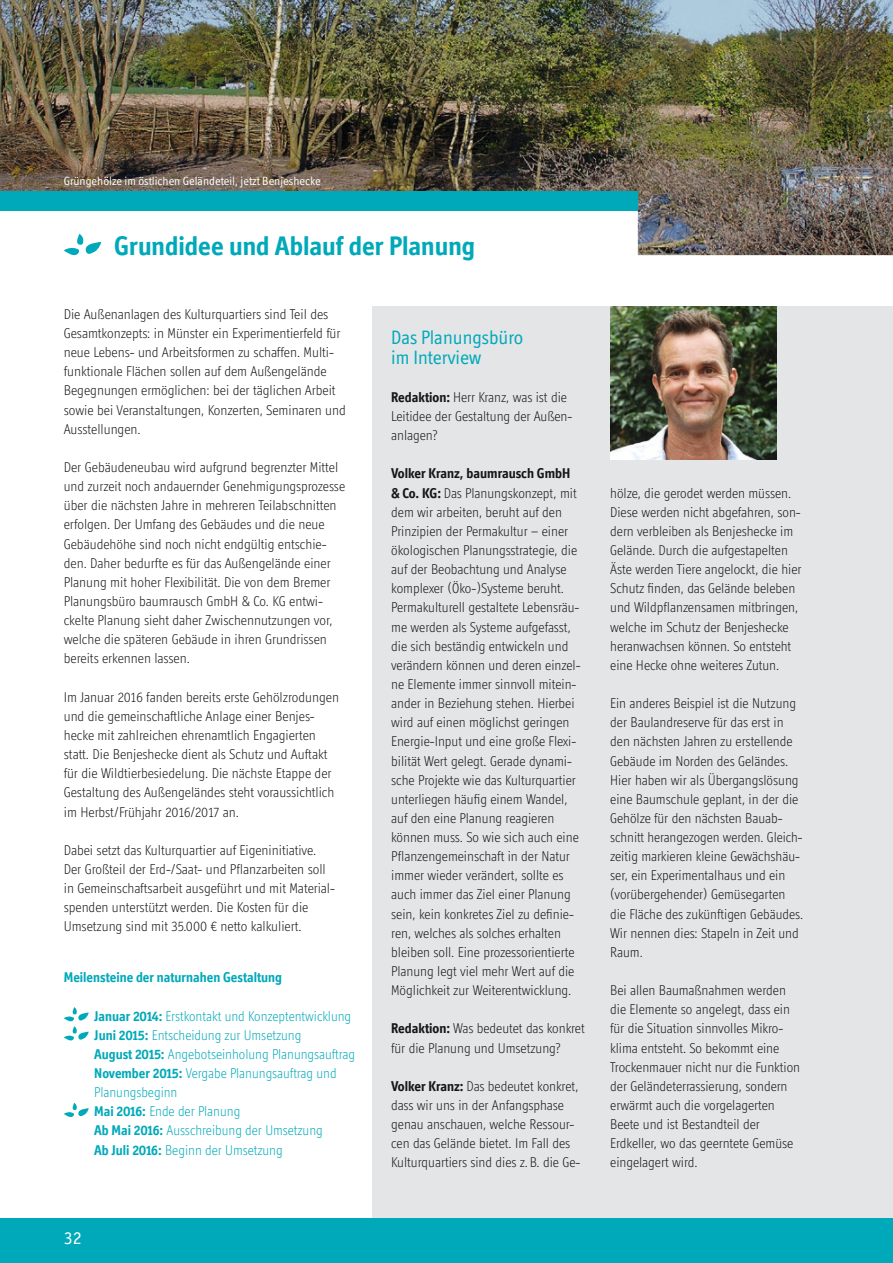
<style>
.page{position:relative;width:893px;height:1263px;background:#fff}
.page>*{position:absolute;margin:0;border:0;box-sizing:border-box;transform-origin:0 0}
.t1{font:700 27px "Officina Display ITC";color:#00a9b9}
.t2{font:19.5px/19.2px "Officina Display ITC";color:#00a9b9}
.t3{font:18px "Officina Sans LT";color:#fff}
._01_copy{font:300 14.25px/19.2px "Officina Display ITC";color:#151616}
.t4{font:300 14.25px/19.2px "Officina Display ITC";color:#00a9b9}
.t5{font:700 14.25px "Officina Display ITC";color:#00a9b9}
.t6{font:12px "Officina Display ITC";color:#fff}
.s1{font-weight:700}
</style>
<div class="page">
<div style="left:372px;top:306px;width:521px;height:912px;background:#e3e5e7"></div>
<div style="left:0;top:1218px;width:893px;height:45px;background:#00a9b9"></div>
<img style="left:0;top:0;width:893px;height:255px">
<svg style="left:64px;top:1007px;width:25px;height:34px"></svg>
<svg style="left:64px;top:1103px;width:25px;height:14px"></svg>
<svg style="left:64px;top:234px;width:37px;height:22px"></svg>
<div style="left:0;top:191px;width:638px;height:19px;background:#00a9b9"></div>
<img style="left:610px;top:306px;width:166px;height:153px">
<p class="t6" style="left:64px;top:174px;width:258px">Grüngehölze im östlichen Geländeteil, jetzt Benjeshecke</p>
<p class="t1" style="left:114px;top:230px;width:362px">Grundidee und Ablauf der Planung</p>
<p class="_01_copy" style="left:64px;top:304px;width:283px">Die Außenanlagen des Kulturquartiers sind Teil des Gesamtkonzepts: in Münster ein Experimentierfeld für neue Lebens- und Arbeitsformen zu schaffen. Multi&shy;funktionale Flächen sollen auf dem Außengelände Begegnungen ermöglichen: bei der täglichen Arbeit sowie bei Veranstaltungen, Konzerten, Seminaren und Ausstellungen.</p>
<p class="_01_copy" style="left:64px;top:457px;width:283px">Der Gebäudeneubau wird aufgrund begrenzter Mittel und zurzeit noch andauernder Genehmigungsprozesse über die nächsten Jahre in mehreren Teilabschnitten erfolgen. Der Umfang des Gebäudes und die neue Gebäudehöhe sind noch nicht endgültig entschie&shy;den. Daher bedurfte es für das Außengelände einer Planung mit hoher Flexibilität. Die von dem Bremer Planungsbüro baumrausch GmbH &amp; Co. KG entwi&shy;ckelte Planung sieht daher Zwischennutzungen vor, welche die späteren Gebäude in ihren Grundrissen bereits erkennen lassen.</p>
<p class="_01_copy" style="left:64px;top:687px;width:277px">Im Januar 2016 fanden bereits erste Gehölzrodungen und die gemeinschaftliche Anlage einer Benjes&shy;hecke mit zahlreichen ehrenamtlich Engagierten statt. Die Benjeshecke dient als Schutz und Auftakt für die Wildtierbesiedelung. Die nächste Etappe der Gestaltung des Außengeländes steht voraussichtlich im Herbst/Frühjahr 2016/2017 an.</p>
<p class="_01_copy" style="left:64px;top:840px;width:272px">Dabei setzt das Kulturquartier auf Eigeninitiative.<br>Der Großteil der Erd-/Saat- und Pflanzarbeiten soll in Gemeinschaftsarbeit ausgeführt und mit Material&shy;spenden unterstützt werden. Die Kosten für die Umsetzung sind mit 35.000 € netto kalkuliert.</p>
<p class="t5" style="left:64px;top:969px;width:220px">Meilensteine der naturnahen Gestaltung</p>
<p class="t4" style="left:94px;top:1006px;width:258px"><span class="s1">Januar 2014:</span> Erstkontakt und Konzeptentwicklung</p>
<p class="t4" style="left:94px;top:1025px;width:262px"><span class="s1">Juni 2015:</span> Entscheidung zur Umsetzung<br><span class="s1">August 2015:</span> Angebotseinholung Planungsauftrag <span class="s1">November 2015:</span> Vergabe Planungsauftrag und Planungsbeginn</p>
<p class="t4" style="left:94px;top:1102px;width:230px"><span class="s1">Mai 2016:</span> Ende der Planung<br><span class="s1">Ab Mai 2016:</span> Ausschreibung der Umsetzung<br><span class="s1">Ab Juli 2016:</span> Beginn der Umsetzung</p>
<p class="t3" style="left:64px;top:1227px;width:19px">32</p>
<p class="t2" style="left:391px;top:328px;width:134px">Das Planungsbüro im Interview</p>
<p class="_01_copy" style="left:391px;top:387px;width:183px"><span class="s1">Redaktion:</span> Herr Kranz, was ist die<br>Leitidee der Gestaltung der Außen&shy;anlagen?</p>
<p class="_01_copy" style="left:391px;top:464px;width:191px"><span class="s1">Volker Kranz, baumrausch GmbH &amp; Co. KG:</span> Das Planungskonzept, mit dem wir arbeiten, beruht auf den Prinzipien der Permakultur – einer ökologischen Planungsstrategie, die auf der Beobachtung und Analyse komplexer (Öko-)Systeme beruht.<br>Permakulturell gestaltete Lebensräu&shy;me werden als Systeme aufgefasst, die sich beständig entwickeln und verändern können und deren einzel&shy;ne Elemente immer sinnvoll mitein&shy;ander in Beziehung stehen. Hierbei wird auf einen möglichst geringen Energie-Input und eine große Flexi&shy;bilität Wert gelegt. Gerade dynami&shy;sche Projekte wie das Kulturquartier unterliegen häufig einem Wandel, auf den eine Planung reagieren können muss. So wie sich auch eine Pflanzengemeinschaft in der Natur immer wieder verändert, sollte es auch immer das Ziel einer Planung sein, kein konkretes Ziel zu definie&shy;ren, welches als solches erhalten bleiben soll. Eine prozessorientierte Planung legt viel mehr Wert auf die Möglichkeit zur Weiterentwicklung.</p>
<p class="_01_copy" style="left:391px;top:1019px;width:195px"><span class="s1">Redaktion:</span> Was bedeutet das konkret für die Planung und Umsetzung?</p>
<p class="_01_copy" style="left:391px;top:1076px;width:191px"><span class="s1">Volker Kranz:</span> Das bedeutet konkret, dass wir uns in der Anfangsphase genau anschauen, welche Ressour&shy;cen das Gelände bietet. Im Fall des Kulturquartiers sind dies z.B. die Ge-</p>
<p class="_01_copy" style="left:610px;top:483px;width:193px">hölze, die gerodet werden müssen.<br>Diese werden nicht abgefahren, son&shy;dern verbleiben als Benjeshecke im Gelände. Durch die aufgestapelten Äste werden Tiere angelockt, die hier Schutz finden, das Gelände beleben und Wildpflanzensamen mitbringen, welche im Schutz der Benjeshecke heranwachsen können. So entsteht eine Hecke ohne weiteres Zutun.</p>
<p class="_01_copy" style="left:610px;top:693px;width:194px">Ein anderes Beispiel ist die Nutzung der Baulandreserve für das erst in den nächsten Jahren zu erstellende Gebäude im Norden des Geländes.<br>Hier haben wir als Übergangslösung eine Baumschule geplant, in der die Gehölze für den nächsten Bauab&shy;schnitt herangezogen werden. Gleich&shy;zeitig markieren kleine Gewächshäu&shy;ser, ein Experimentalhaus und ein (vorübergehender) Gemüsegarten die Fläche des zukünftigen Gebäudes.<br>Wir nennen dies: Stapeln in Zeit und Raum.</p>
<p class="_01_copy" style="left:610px;top:980px;width:191px">Bei allen Baumaßnahmen werden die Elemente so angelegt, dass ein für die Situation sinnvolles Mikro&shy;klima entsteht. So bekommt eine<br>Trockenmauer nicht nur die Funktion der Geländeterrassierung, sondern erwärmt auch die vorgelagerten<br>Beete und ist Bestandteil der<br>Erdkeller, wo das geerntete Gemüse eingelagert wird.</p>
</div>
